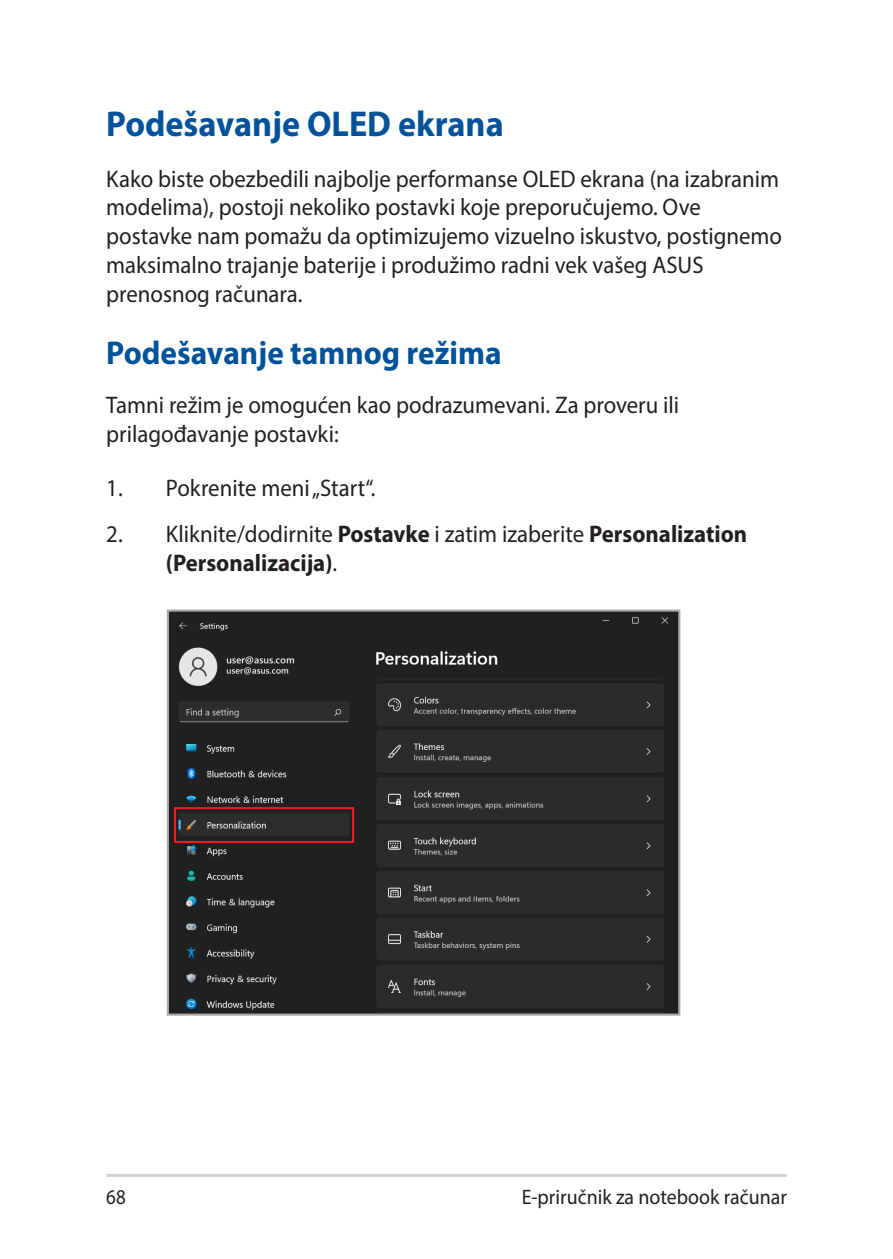
<style>
.page{position:relative;width:893px;height:1259px;background:#fff}
.page>*{position:absolute;margin:0;border:0;box-sizing:border-box;transform-origin:0 0}
.t1{font:700 36px "Myriad Pro";color:#01529a;scale:.95 1}
.t2{font:700 33px "Myriad Pro";color:#01529a;scale:.95 1}
.t3{font:24px/28.8px "Myriad Pro";color:#231f20;scale:.95 1}
.t4{font:700 24px/28.8px "Myriad Pro";color:#231f20;scale:.95 1}
.t5{font:21px "Myriad Pro";color:#231f20;scale:.95 1}
.t6{font:21px "Myriad Pro";color:#231f20;scale:.9 1}
.s1{font-weight:400}
</style>
<div class="page">
<hr style="left:106px;top:1174px;width:681px;height:3px;background:#d1d2d4">
<div style="left:170px;top:612px;width:507px;height:400px;background:#262626"></div>
<div style="left:167px;top:609px;width:513px;height:406px;border:2px solid #a8a9ad"></div>
<div style="left:174px;top:807px;width:180px;height:36px;border:2px solid #ee1d23"></div>
<h1 class="t1" style="left:106px;top:101px;width:420px">Podešavanje OLED ekrana</h1>
<p class="t3" style="left:106px;top:164px;width:713px">Kako biste obezbedili najbolje performanse OLED ekrana (na izabranim modelima), postoji nekoliko postavki koje preporučujemo. Ove postavke nam pomažu da optimizujemo vizuelno iskustvo, postignemo maksimalno trajanje baterije i produžimo radni vek vašeg ASUS prenosnog računara.</p>
<h2 class="t2" style="left:106px;top:331px;width:418px">Podešavanje tamnog režima</h2>
<p class="t3" style="left:106px;top:390px;width:604px">Tamni režim je omogućen kao podrazumevani. Za proveru ili prilagođavanje postavki:</p>
<p class="t3" style="left:106px;top:473px;width:285px">1. Pokrenite meni „Start“.</p>
<p class="t4" style="left:166px;top:518px;width:613px;text-indent:-60px"><span class="s1">2. Kliknite/dodirnite</span> Postavke <span class="s1">i zatim izaberite</span> Personalization (Personalizacija)<span class="s1">.</span></p>
<p class="t6" style="left:106px;top:1184px;width:23px">68</p>
<p class="t5" style="left:522px;top:1184px;width:281px">E-priručnik za notebook računar</p>
</div>
